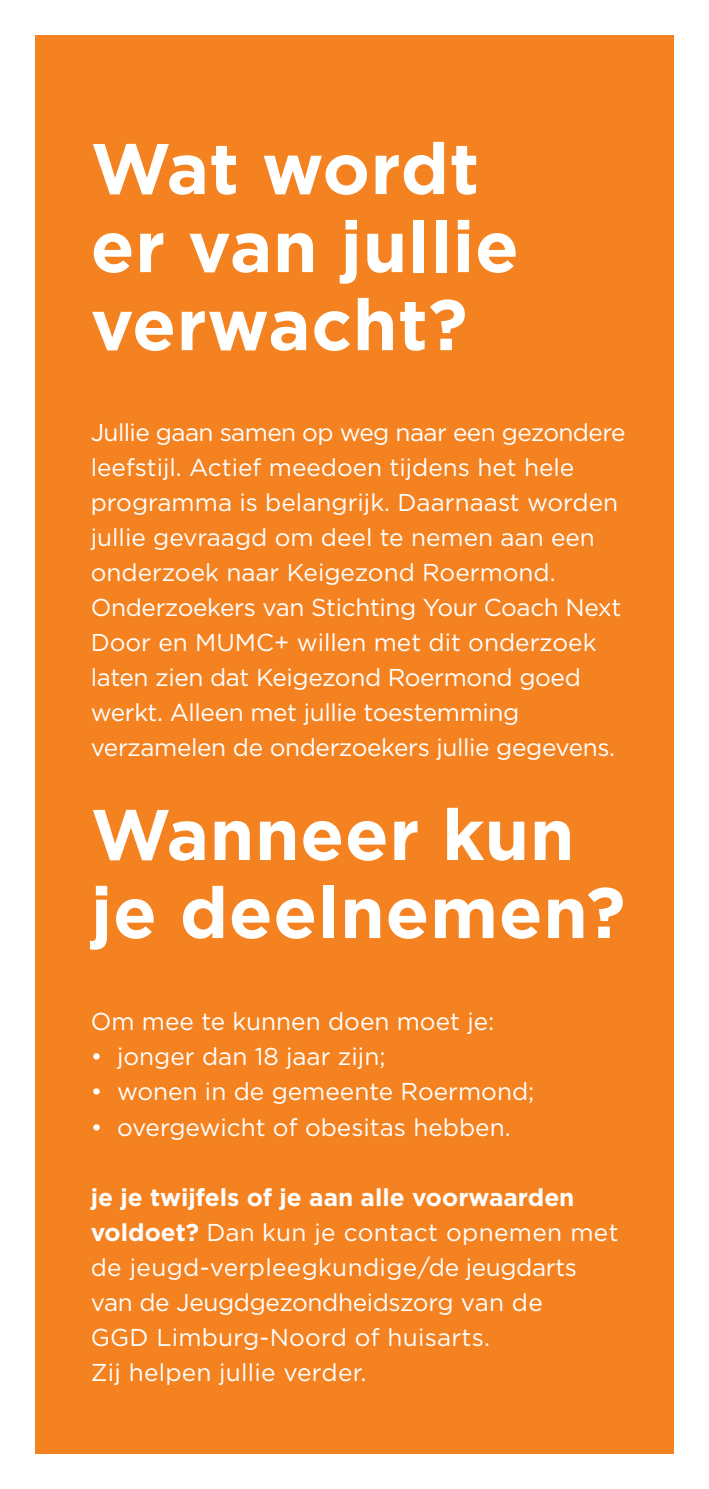
<style>
.page{position:relative;width:709px;height:1489px;background:#fff}
.page>*{position:absolute;margin:0;border:0;box-sizing:border-box;transform-origin:0 0}
.t1{font:700 71.5px "Gotham";letter-spacing:.01em;color:#fff}
.t2{font:24.5px/35px "Gotham";color:#fff}
.t3{font:700 24.5px "Gotham";color:#fff}
.s1{font-weight:700}
</style>
<div class="page">
<div style="left:35px;top:35px;width:638px;height:1418px;background:#f58220"></div>
<p class="t1" style="left:91px;top:121px;width:390px">Wat wordt</p>
<p class="t1" style="left:91px;top:199px;width:429px">er van jullie</p>
<p class="t1" style="left:91px;top:277px;width:378px">verwacht?</p>
<p class="t2" style="left:91px;top:414px;width:536px">Jullie gaan samen op weg naar een gezondere leefstijl. Actief meedoen tijdens het hele programma is belangrijk. Daarnaast worden jullie gevraagd om deel te nemen aan een onderzoek naar Keigezond Roermond.</p>
<p class="t2" style="left:91px;top:589px;width:532px">Onderzoekers van Stichting Your Coach Next Door en MUMC+ willen met dit onderzoek laten zien dat Keigezond Roermond goed werkt. Alleen met jullie toestemming verzamelen de onderzoekers jullie gegevens.</p>
<p class="t1" style="left:91px;top:787px;width:485px">Wanneer kun</p>
<p class="t1" style="left:91px;top:865px;width:536px">je deelnemen?</p>
<p class="t2" style="left:91px;top:1003px;width:405px">Om mee te kunnen doen moet je:</p>
<p class="t2" style="left:91px;top:1038px;width:296px">• jonger dan 18 jaar zijn;</p>
<p class="t2" style="left:91px;top:1073px;width:445px">• wonen in de gemeente Roermond;</p>
<p class="t2" style="left:91px;top:1108px;width:421px">• overgewicht of obesitas hebben.</p>
<p class="t3" style="left:91px;top:1180px;width:485px">je je twijfels of je aan alle voorwaarden</p>
<p class="t2" style="left:91px;top:1213px;width:529px"><span class="s1">voldoet?</span> Dan kun je contact opnemen met de jeugd-verpleegkundige/de jeugdarts van de Jeugdgezondheidszorg van de<br>GGD Limburg-Noord of huisarts.</p>
<p class="t2" style="left:91px;top:1353px;width:277px">Zij helpen jullie verder.</p>
</div>
